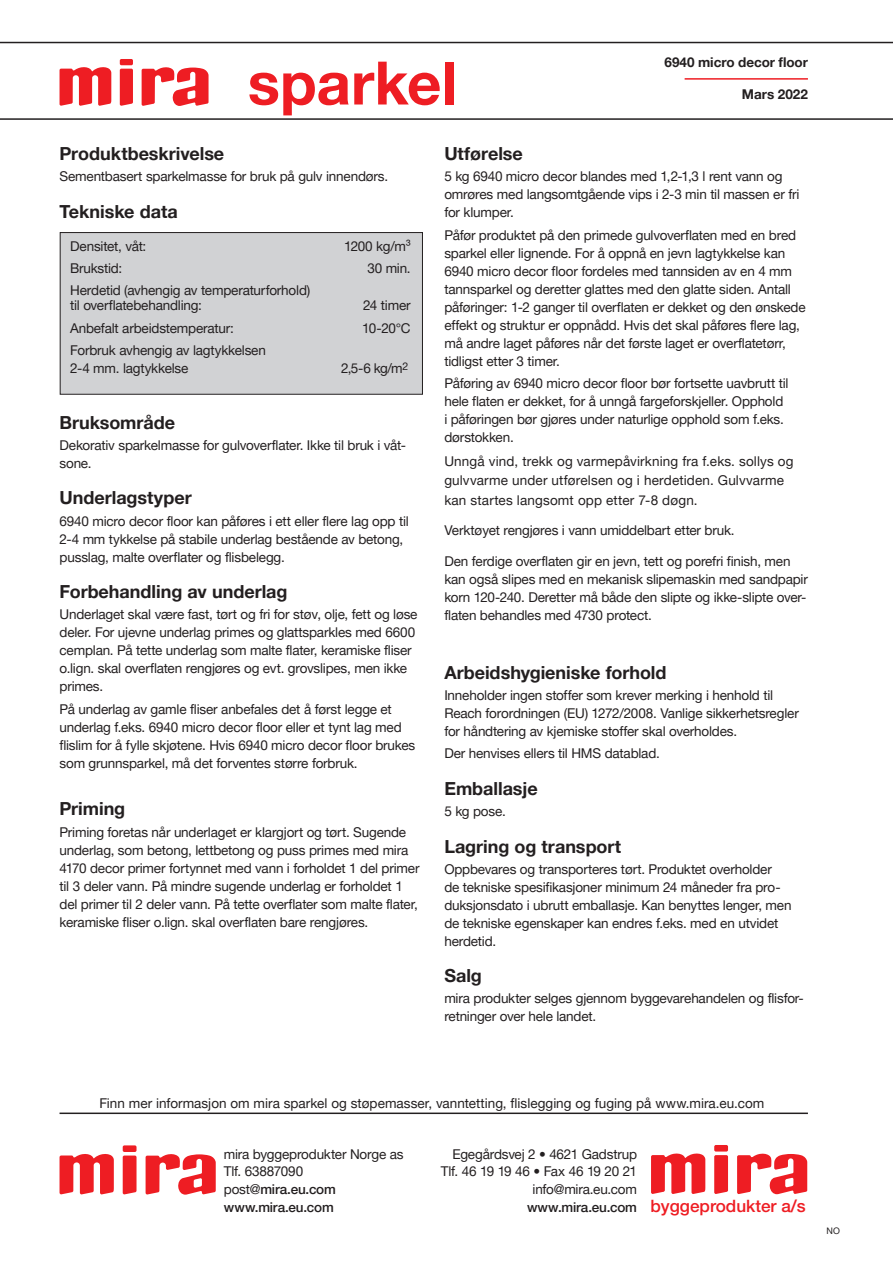
<style>
.page{position:relative;width:893px;height:1263px;background:#fff}
.page>*{position:absolute;margin:0;border:0;box-sizing:border-box;transform-origin:0 0}
.TYPE_OVERSKRIFT{font:700 60px "Helvetica Neue LT Pro";color:#ee1d23}
.BRØD_OVERSKRIFT{font:700 18px "Helvetica Neue LT Pro";color:#231f20}
.BRØD{font:700 18px "Helvetica Neue LT Pro";letter-spacing:-.005em;color:#231f20}
.t1{font:500 17.1px "Helvetica Neue LT Pro";color:#ee1d23}
.BRØD-2{font:13.5px/18px "Helvetica Neue LT Pro";letter-spacing:-.015em;color:#231f20}
.BRØD_side_1{font:13.5px/18px "Helvetica Neue LT Pro";letter-spacing:-.015em;color:#231f20}
.BRØD-3{font:13.5px/19.5px "Helvetica Neue LT Pro";letter-spacing:.01em;color:#231f20}
.BRØD_OVERSKRIFT-2{font:13.5px "Helvetica Neue LT Pro";color:#231f20}
.t2{font:500 13.5px "Helvetica Neue LT Pro";letter-spacing:-.01em;color:#231f20}
.BRØD-4{font:700 13.5px "Helvetica Neue LT Pro";letter-spacing:-.005em;color:#231f20}
.BRØD_side_1-2{font:9px "Helvetica Neue LT Pro";color:#231f20}
.s1{font-weight:400}
</style>
<div class="page">
<div style="left:60px;top:233px;width:362px;height:161px;background:#d1d2d4"></div>
<div style="left:60px;top:232px;width:363px;height:163px;border:1px solid #231f20"></div>
<hr style="left:0;top:118px;width:893px;height:2px;background:#231f20">
<hr style="left:0;top:42px;width:893px;height:1px;background:#231f20">
<svg style="left:120px;top:69px;width:13px;height:37px"></svg>
<div style="left:120px;top:59px;width:13px;height:6px;background:#ee1d23;border-radius:2px"></div>
<svg style="left:60px;top:67px;width:52px;height:39px"></svg>
<svg style="left:142px;top:67px;width:67px;height:39px"></svg>
<hr style="left:60px;top:1112px;width:748px;height:2px;background:#231f20">
<svg style="left:123px;top:1155px;width:14px;height:39px"></svg>
<div style="left:123px;top:1145px;width:14px;height:7px;background:#ee1d23;border-radius:2px"></div>
<svg style="left:60px;top:1154px;width:54px;height:40px"></svg>
<svg style="left:146px;top:1154px;width:70px;height:41px"></svg>
<svg style="left:714px;top:1155px;width:14px;height:39px"></svg>
<div style="left:714px;top:1145px;width:14px;height:6px;background:#ee1d23;border-radius:2px"></div>
<svg style="left:651px;top:1153px;width:55px;height:41px"></svg>
<svg style="left:737px;top:1153px;width:70px;height:41px"></svg>
<hr style="left:685px;top:78px;width:123px;height:2px;background:#ee1d23">
<p class="TYPE_OVERSKRIFT" style="left:248px;top:46px;width:211px">sparkel</p>
<p class="BRØD-4" style="left:664px;top:53px;width:145px">6940 micro decor floor</p>
<p class="BRØD-4" style="left:742px;top:86px;width:68px">Mars 2022</p>
<p class="BRØD_OVERSKRIFT" style="left:60px;top:143px;width:166px">Produktbeskrivelse</p>
<p class="BRØD-2" style="left:60px;top:167px;width:330px">Sementbasert sparkelmasse for bruk på gulv innendørs.</p>
<p class="BRØD_OVERSKRIFT" style="left:60px;top:200px;width:120px">Tekniske data</p>
<p class="BRØD-2" style="left:70px;top:237px;width:78px">Densitet, våt:</p>
<p class="BRØD-2" style="left:344px;top:237px;width:68px">1200 kg/m³</p>
<p class="BRØD-2" style="left:70px;top:259px;width:54px">Brukstid:</p>
<p class="BRØD-2" style="left:367px;top:259px;width:45px">30 min.</p>
<p class="BRØD-2" style="left:70px;top:283px;width:242px;line-height:15px">Herdetid (avhengig av temperaturforhold) til overflatebehandling:</p>
<p class="BRØD-2" style="left:363px;top:296px;width:49px">24 timer</p>
<p class="BRØD-2" style="left:70px;top:319px;width:165px">Anbefalt arbeidstemperatur:</p>
<p class="BRØD-2" style="left:362px;top:319px;width:50px">10-20°C</p>
<p class="BRØD-2" style="left:70px;top:341px;width:197px">Forbruk avhengig av lagtykkelsen<br>2-4 mm. lagtykkelse</p>
<p class="BRØD-2" style="left:341px;top:359px;width:69px">2,5-6 kg/m<sup>2</sup></p>
<p class="BRØD_OVERSKRIFT" style="left:60px;top:411px;width:117px">Bruksområde</p>
<p class="BRØD-2" style="left:60px;top:436px;width:348px">Dekorativ sparkelmasse for gulvoverflater. Ikke til bruk i våt&shy;sone.</p>
<p class="BRØD_OVERSKRIFT" style="left:60px;top:487px;width:134px">Underlagstyper</p>
<p class="BRØD-2" style="left:60px;top:511px;width:351px">6940 micro decor floor kan påføres i ett eller flere lag opp til<br>2-4 mm tykkelse på stabile underlag bestående av betong, pusslag, malte overflater og flisbelegg.</p>
<p class="BRØD_OVERSKRIFT" style="left:60px;top:581px;width:229px">Forbehandling av underlag</p>
<p class="BRØD-2" style="left:60px;top:605px;width:359px">Underlaget skal være fast, tørt og fri for støv, olje, fett og løse deler. For ujevne underlag primes og glattsparkles med 6600 cemplan. På tette underlag som malte flater, keramiske fliser o.lign. skal overflaten rengjøres og evt. grovslipes, men ikke primes.</p>
<p class="BRØD-2" style="left:60px;top:699px;width:357px">På underlag av gamle fliser anbefales det å først legge et underlag f.eks. 6940 micro decor floor eller et tynt lag med flislim for å fylle skjøtene. Hvis 6940 micro decor floor brukes som grunnsparkel, må det forventes større forbruk.</p>
<p class="BRØD" style="left:60px;top:798px;width:67px">Priming</p>
<p class="BRØD-2" style="left:60px;top:823px;width:362px">Priming foretas når underlaget er klargjort og tørt. Sugende underlag, som betong, lettbetong og puss primes med mira 4170 decor primer fortynnet med vann i forholdet 1 del primer til 3 deler vann. På mindre sugende underlag er forholdet 1 del primer til 2 deler vann. På tette overflater som malte flater, keramiske fliser o.lign. skal overflaten bare rengjøres.</p>
<p class="BRØD_OVERSKRIFT" style="left:444px;top:143px;width:80px">Utførelse</p>
<p class="BRØD-2" style="left:444px;top:167px;width:357px">5 kg 6940 micro decor blandes med 1,2-1,3 l rent vann og omrøres med langsomtgående vips i 2-3 min til massen er fri for klumper.</p>
<p class="BRØD-2" style="left:444px;top:225px;width:363px">Påfør produktet på den primede gulvoverflaten med en bred sparkel eller lignende. For å oppnå en jevn lagtykkelse kan 6940 micro decor floor fordeles med tannsiden av en 4 mm tannsparkel og deretter glattes med den glatte siden. Antall påføringer: 1-2 ganger til overflaten er dekket og den ønskede effekt og struktur er oppnådd. Hvis det skal påføres flere lag, må andre laget påføres når det første laget er overflatetørr, tidligst etter 3 timer.</p>
<p class="BRØD-2" style="left:444px;top:374px;width:346px">Påføring av 6940 micro decor floor bør fortsette uavbrutt til hele flaten er dekket, for å unngå fargeforskjeller. Opphold i påføringen bør gjøres under naturlige opphold som f.eks. dørstokken.</p>
<p class="BRØD-3" style="left:444px;top:451px;width:351px">Unngå vind, trekk og varmepåvirkning fra f.eks. sollys og gulvvarme under utførelsen og i herdetiden. Gulvvarme kan startes langsomt opp etter 7-8 døgn.</p>
<p class="BRØD-2" style="left:444px;top:521px;width:292px">Verktøyet rengjøres i vann umiddelbart etter bruk.</p>
<p class="BRØD_side_1" style="left:444px;top:552px;width:365px">Den ferdige overflaten gir en jevn, tett og porefri finish, men kan også slipes med en mekanisk slipemaskin med sandpapir korn 120-240. Deretter må både den slipte og ikke-slipte over&shy;flaten behandles med 4730 protect.</p>
<p class="BRØD_OVERSKRIFT" style="left:444px;top:661px;width:224px">Arbeidshygieniske forhold</p>
<p class="BRØD-2" style="left:444px;top:686px;width:356px">Inneholder ingen stoffer som krever merking i henhold til<br>Reach forordningen (EU) 1272/2008. Vanlige sikkerhetsregler for håndtering av kjemiske stoffer skal overholdes.</p>
<p class="BRØD-2" style="left:444px;top:744px;width:217px">Der henvises ellers til HMS datablad.</p>
<p class="BRØD_OVERSKRIFT" style="left:444px;top:777px;width:95px">Emballasje</p>
<p class="BRØD-2" style="left:444px;top:802px;width:63px">5 kg pose.</p>
<p class="BRØD_OVERSKRIFT" style="left:444px;top:835px;width:178px">Lagring og transport</p>
<p class="BRØD-2" style="left:444px;top:860px;width:349px">Oppbevares og transporteres tørt. Produktet overholder<br>de tekniske spesifikasjoner minimum 24 måneder fra pro&shy;duksjonsdato i ubrutt emballasje. Kan benyttes lenger, men de tekniske egenskaper kan endres f.eks. med en utvidet herdetid.</p>
<p class="BRØD_OVERSKRIFT" style="left:444px;top:965px;width:39px">Salg</p>
<p class="BRØD-2" style="left:444px;top:989px;width:361px">mira produkter selges gjennom byggevarehandelen og flisfor&shy;retninger over hele landet.</p>
<p class="BRØD_OVERSKRIFT-2" style="left:99px;top:1095px;width:666px">Finn mer informasjon om mira sparkel og støpemasser, vanntetting, flislegging og fuging på www.mira.eu.com</p>
<p class="BRØD-2" style="left:452px;top:1144px;width:186px">Egegårdsvej 2 • 4621 Gadstrup</p>
<p class="BRØD-2" style="left:441px;top:1162px;width:198px">Tlf. 46 19 19 46 • Fax 46 19 20 21</p>
<p class="BRØD-2" style="left:533px;top:1180px;width:106px">info@mira.eu.com</p>
<p class="t2" style="left:527px;top:1199px;width:112px">www.mira.eu.com</p>
<p class="BRØD-2" style="left:224px;top:1144px;width:181px">mira byggeprodukter Norge as</p>
<p class="BRØD-2" style="left:224px;top:1162px;width:81px">Tlf. 63887090</p>
<p class="t2" style="left:224px;top:1181px;width:114px"><span class="s1">post@</span>mira.eu.com</p>
<p class="t2" style="left:224px;top:1199px;width:112px">www.mira.eu.com</p>
<p class="t1" style="left:650px;top:1195px;width:157px">byggeprodukter a/s</p>
<p class="BRØD_side_1-2" style="left:826px;top:1226px;width:15px">NO</p>
</div>
